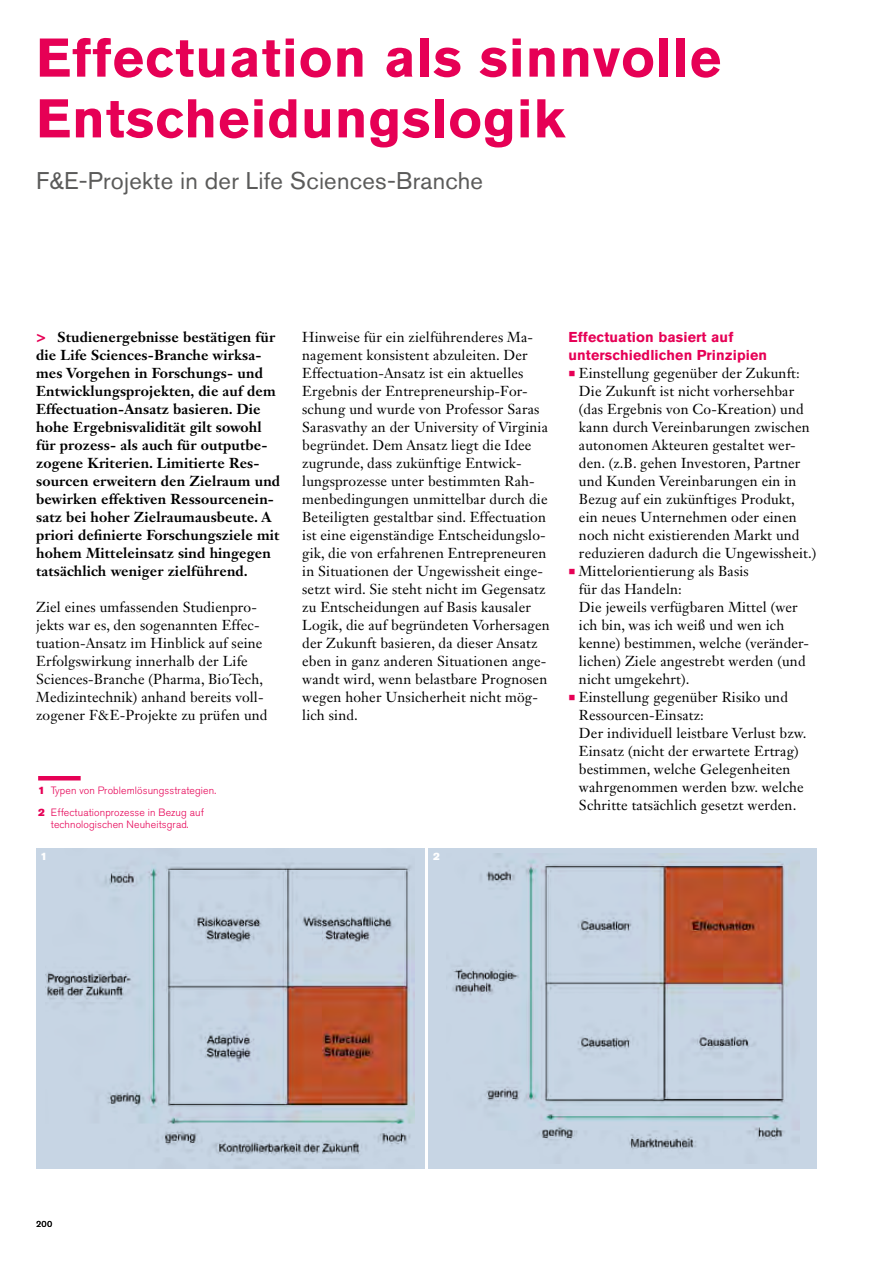
<style>
.page{position:relative;width:893px;height:1263px;background:#fff}
.page>*{position:absolute;margin:0;border:0;box-sizing:border-box;transform-origin:0 0}
.t1{font:700 54px/60.8px "Akzidenz Grotesk BQ";letter-spacing:.02em;color:#e60055}
.t2{font:24px "Akzidenz Grotesk BQ";letter-spacing:.01em;color:#5b5b5a}
.t3{font:14.25px/18px "Janson Text LT Std";letter-spacing:.01em;color:#000}
.t4{font:700 14.25px/18px "Janson Text LT Std";letter-spacing:.01em;color:#000}
.t5{font:700 14.25px/18px "Akzidenz Grotesk BQ";letter-spacing:.01em;color:#e60055}
.t6{font:300 10.5px/21.6px "Akzidenz Grotesk BQ";letter-spacing:.01em;color:#e60055}
.t7{font:10.5px "Akzidenz Grotesk BQ Super";color:#fff}
.t8{font:9px "Akzidenz Grotesk BQ";color:#000}
.s1{font-size:18px;color:#e60055}
.s2{font-family:"Akzidenz Grotesk BQ";font-weight:700;font-size:21.3px;color:#e60055}
.s3{font-family:"Akzidenz Grotesk BQ Super";font-weight:400}
</style>
<div class="page">
<div style="left:36px;top:848px;width:388px;height:320px;background:#c7d5e4"></div>
<img style="left:46px;top:863px;width:369px;height:297px">
<hr style="left:38px;top:776px;width:43px;height:4px;background:#e60055">
<div style="left:429px;top:848px;width:388px;height:320px;background:#c7d5e4"></div>
<img style="left:452px;top:853px;width:347px;height:297px">
<p class="t1" style="left:36px;top:27px;width:686px">Effectuation als sinnvolle<br>Entscheidungslogik</p>
<p class="t2" style="left:36px;top:166px;width:448px">F&amp;E-Projekte in der Life Sciences-Branche</p>
<p class="t4" style="left:36px;top:328px;width:245px"><span class="s1">&gt;</span> Studienergebnisse bestätigen für die Life Sciences-Branche wirksa&shy;mes Vorgehen in Forschungs- und Entwicklungsprojekten, die auf dem Effectuation-Ansatz basieren. Die hohe Ergebnisvalidität gilt sowohl für prozess- als auch für outputbe&shy;zogene Kriterien. Limitierte Res&shy;sourcen erweitern den Zielraum und bewirken effektiven Ressourcenein&shy;satz bei hoher Zielraumausbeute. A priori definierte Forschungsziele mit hohem Mitteleinsatz sind hingegen tatsächlich weniger zielführend.</p>
<p class="t3" style="left:36px;top:598px;width:233px">Ziel eines umfassenden Studienpro&shy;jekts war es, den sogenannten Effec&shy;tuation-Ansatz im Hinblick auf seine Erfolgswirkung innerhalb der Life Sciences-Branche (Pharma, BioTech, Medizintechnik) anhand bereits voll&shy;zogener F&amp;E-Projekte zu prüfen und</p>
<p class="t3" style="left:302px;top:328px;width:249px">Hinweise für ein zielführenderes Ma&shy;nagement konsistent abzuleiten. Der Effectuation-Ansatz ist ein aktuelles Ergebnis der Entrepreneurship-For&shy;schung und wurde von Professor Saras Sarasvathy an der University of Virginia begründet. Dem Ansatz liegt die Idee zugrunde, dass zukünftige Entwick&shy;lungsprozesse unter bestimmten Rah&shy;menbedingungen unmittelbar durch die Beteiligten gestaltbar sind. Effectuation ist eine eigenständige Entscheidungslo&shy;gik, die von erfahrenen Entrepreneuren in Situationen der Ungewissheit einge&shy;setzt wird. Sie steht nicht im Gegensatz zu Entscheidungen auf Basis kausaler Logik, die auf begründeten Vorhersagen der Zukunft basieren, da dieser Ansatz eben in ganz anderen Situationen ange&shy;wandt wird, wenn belastbare Prognosen wegen hoher Unsicherheit nicht mög&shy;lich sind.</p>
<p class="t5" style="left:568px;top:328px;width:200px">Effectuation basiert auf unterschiedlichen Prinzipien</p>
<p class="t3" style="left:579px;top:364px;width:239px;text-indent:-11px"><span class="s2">•</span> Einstellung gegenüber der Zukunft:<br>Die Zukunft ist nicht vorhersehbar (das Ergebnis von Co-Kreation) und kann durch Vereinbarungen zwischen autonomen Akteuren gestaltet wer&shy;den. (z.B. gehen Investoren, Partner und Kunden Vereinbarungen ein in Bezug auf ein zukünftiges Produkt, ein neues Unternehmen oder einen noch nicht existierenden Markt und reduzieren dadurch die Ungewissheit.)</p>
<p class="t3" style="left:579px;top:562px;width:231px;text-indent:-11px"><span class="s2">•</span> Mittelorientierung als Basis<br>für das Handeln:<br>Die jeweils verfügbaren Mittel (wer ich bin, was ich weiß und wen ich kenne) bestimmen, welche (veränder&shy;lichen) Ziele angestrebt werden (und nicht umgekehrt).</p>
<p class="t3" style="left:579px;top:688px;width:229px;text-indent:-11px"><span class="s2">•</span> Einstellung gegenüber Risiko und Ressourcen-Einsatz:<br>Der individuell leistbare Verlust bzw.<br>Einsatz (nicht der erwartete Ertrag) bestimmen, welche Gelegenheiten wahrgenommen werden bzw. welche Schritte tatsächlich gesetzt werden.</p>
<p class="t6" style="left:38px;top:780px;width:179px"><span class="s3">1</span> Typen von Problemlösungsstrategien.<br><span class="s3">2</span> Effectuationprozesse in Bezug auf</p>
<p class="t6" style="left:51px;top:814px;width:139px">technologischen Neuheitsgrad.</p>
<p class="t7" style="left:40px;top:850px;width:8px">1</p>
<p class="t7" style="left:433px;top:850px;width:8px">2</p>
<p class="t8" style="left:36px;top:1218px;width:18px">200</p>
</div>
